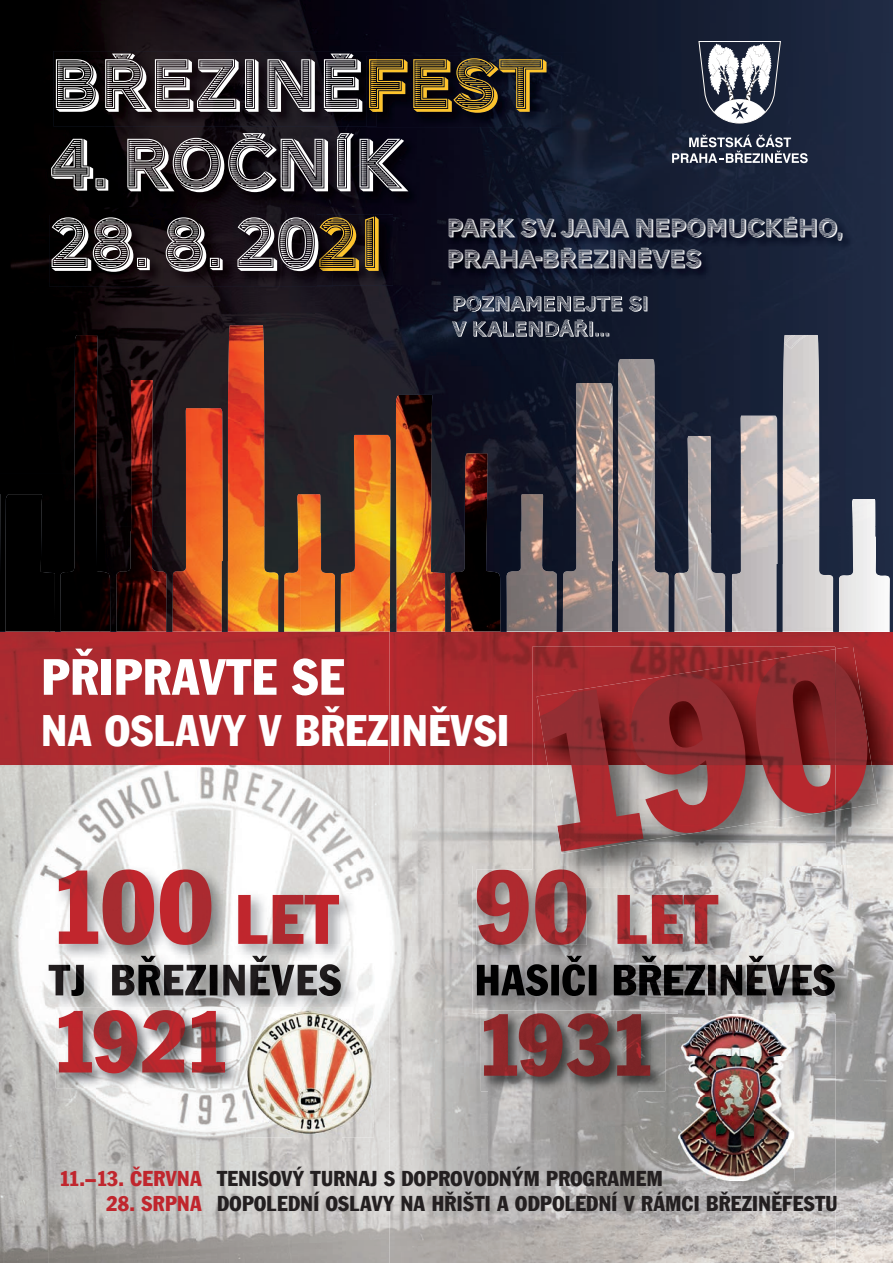
<style>
.page{position:relative;width:893px;height:1263px;background:#fff}
.page>*{position:absolute;margin:0;border:0;box-sizing:border-box;transform-origin:0 0}
.t1{font:condensed 50.1px "Porsche Franklin Gothic CE";letter-spacing:.02em;color:#fff}
.t2{font:condensed 43.05px "Porsche Franklin Gothic CE";letter-spacing:.02em;color:#fff}
.t3{font:25.5px/30.6px "AW Conqueror Std Carved";color:#fff}
.t4{font:condensed 21px "Porsche Franklin Gothic CE";letter-spacing:.02em;color:#231f20}
.s1{color:#c0262d}
</style>
<div class="page">
<img style="left:0;top:765px;width:533px;height:129px">
<img style="left:0;top:894px;width:48px;height:369px">
<img style="left:341px;top:894px;width:147px;height:369px">
<img style="left:48px;top:1024px;width:49px;height:239px">
<img style="left:195px;top:1013px;width:97px;height:250px">
<img style="left:97px;top:1088px;width:98px;height:175px">
<img style="left:292px;top:1137px;width:49px;height:126px">
<img style="left:836px;top:646px;width:57px;height:617px">
<img style="left:638px;top:1013px;width:49px;height:250px">
<img style="left:786px;top:1013px;width:50px;height:250px">
<img style="left:488px;top:1091px;width:150px;height:172px">
<img style="left:687px;top:1181px;width:99px;height:82px">
<img style="left:0;top:631px;width:538px;height:134px">
<img style="left:538px;top:631px;width:355px;height:15px">
<img style="left:533px;top:646px;width:303px;height:220px">
<img style="left:836px;top:765px;width:42px;height:45px">
<img style="left:548px;top:765px;width:288px;height:89px">
<img style="left:836px;top:646px;width:36px;height:119px">
<img style="left:537px;top:649px;width:299px;height:116px">
<img style="left:45px;top:866px;width:313px;height:147px">
<img style="left:59px;top:869px;width:152px;height:76px">
<img style="left:215px;top:895px;width:124px;height:49px">
<img style="left:49px;top:956px;width:292px;height:40px">
<img style="left:56px;top:1007px;width:184px;height:81px">
<img style="left:59px;top:1013px;width:166px;height:60px">
<img style="left:59px;top:1010px;width:166px;height:3px">
<img style="left:481px;top:1013px;width:184px;height:78px">
<img style="left:484px;top:1013px;width:166px;height:63px">
<img style="left:784px;top:888px;width:68px;height:125px">
<img style="left:473px;top:866px;width:311px;height:147px">
<img style="left:533px;top:866px;width:319px;height:22px">
<img style="left:476px;top:869px;width:111px;height:76px">
<img style="left:533px;top:869px;width:54px;height:19px">
<img style="left:617px;top:895px;width:101px;height:49px">
<img style="left:477px;top:956px;width:358px;height:40px">
<img style="left:679px;top:1011px;width:115px;height:170px">
<img style="left:679px;top:1014px;width:38px;height:165px">
<img style="left:755px;top:1014px;width:38px;height:165px">
<img style="left:246px;top:1008px;width:128px;height:129px">
<img style="left:246px;top:1008px;width:112px;height:5px">
<img style="left:368px;top:474px;width:22px;height:157px">
<img style="left:300px;top:527px;width:15px;height:104px">
<img style="left:0;top:0;width:105px;height:631px">
<img style="left:105px;top:0;width:788px;height:52px">
<img style="left:368px;top:52px;width:210px;height:422px">
<img style="left:578px;top:52px;width:210px;height:163px">
<img style="left:788px;top:52px;width:105px;height:475px">
<img style="left:105px;top:126px;width:210px;height:401px">
<img style="left:315px;top:126px;width:53px;height:505px">
<img style="left:578px;top:280px;width:210px;height:194px">
<img style="left:390px;top:473px;width:393px;height:158px">
<img style="left:105px;top:526px;width:193px;height:105px">
<img style="left:819px;top:526px;width:74px;height:105px">
<img style="left:317px;top:214px;width:76px;height:71px">
<img style="left:49px;top:215px;width:284px;height:71px">
<img style="left:317px;top:215px;width:16px;height:70px">
<svg style="left:52px;top:216px;width:327px;height:56px;background:#564e48"></svg>
<img style="left:49px;top:131px;width:373px;height:76px">
<svg style="left:51px;top:133px;width:357px;height:59px;background:#4e4b4f"></svg>
<img style="left:367px;top:56px;width:194px;height:71px">
<svg style="left:377px;top:58px;width:169px;height:55px;background:#564620"></svg>
<img style="left:53px;top:51px;width:324px;height:75px">
<img style="left:367px;top:56px;width:10px;height:70px">
<img style="left:369px;top:59px;width:8px;height:53px">
<svg style="left:56px;top:54px;width:306px;height:58px;background:#605d60"></svg>
<svg style="left:452px;top:320px;width:157px;height:17px;background:#4d5260"></svg>
<svg style="left:454px;top:296px;width:193px;height:16px;background:#5b606e"></svg>
<img style="left:447px;top:215px;width:406px;height:65px">
<svg style="left:698px;top:41px;width:83px;height:83px"></svg>
<svg style="left:672px;top:135px;width:136px;height:28px;background:#5b6272"></svg>
<p class="t3" style="left:446px;top:214px;width:398px">PARK SV. JANA NEPOMUCKÉHO,<br>PRAHA-BŘEZINĚVES</p>
<h1 class="t1" style="left:42px;top:646px;width:304px">PŘIPRAVTE SE</h1>
<h2 class="t2" style="left:42px;top:705px;width:469px">NA OSLAVY V BŘEZINĚVSI</h2>
<p class="t4" style="left:59px;top:1165px;width:605px"><span class="s1">11.–13. ČERVNA</span> TENISOVÝ TURNAJ S DOPROVODNÝM PROGRAMEM</p>
<p class="t4" style="left:106px;top:1190px;width:733px"><span class="s1">28. SRPNA</span> DOPOLEDNÍ OSLAVY NA HŘIŠTI A ODPOLEDNÍ V RÁMCI BŘEZINĚFESTU</p>
</div>
